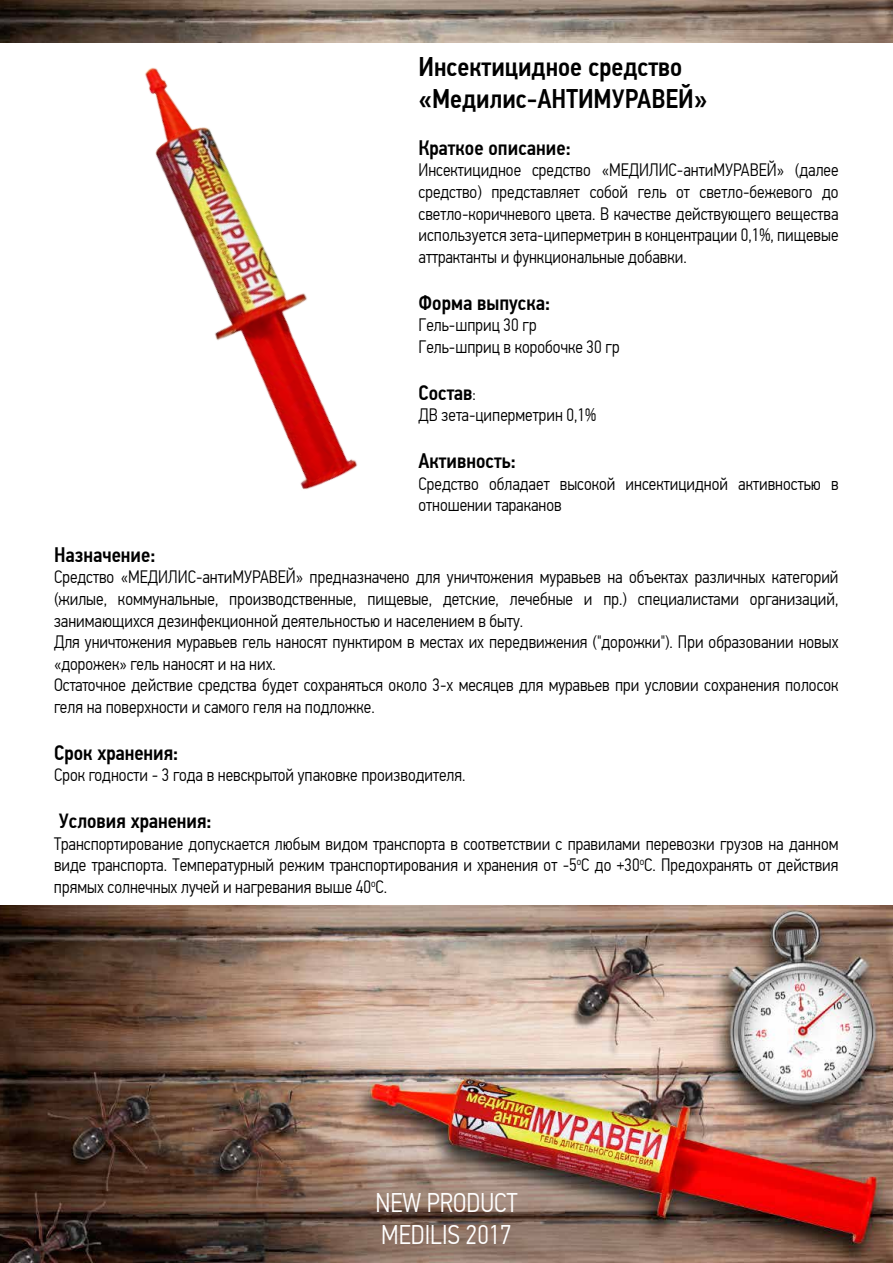
<style>
.page{position:relative;width:893px;height:1263px;background:#fff}
.page>*{position:absolute;margin:0;border:0;box-sizing:border-box;transform-origin:0 0}
.t1{font:500 27px/32.4px "PF Din Text Cond Pro";color:#000}
.t2{font:300 27px/32.4px "PF Din Text Cond Pro";color:#fff}
.t3{font:500 21px "PF Din Text Cond Pro";color:#000}
.t4{font:300 18px/21.6px "PF Din Text Cond Pro";color:#000}
.s1{font-weight:300;font-size:18px}
</style>
<div class="page">
<img style="left:0;top:906px;width:893px;height:357px">
<img style="left:145px;top:67px;width:213px;height:423px">
<img style="left:0;top:0;width:893px;height:43px">
<h1 class="t1" style="left:418px;top:50px;width:290px">Инсектицидное средство «Медилис-АНТИМУРАВЕЙ»</h1>
<p class="t3" style="left:418px;top:135px;width:154px">Краткое описание:</p>
<p class="t4" style="left:418px;top:160px;width:422px;text-align:justify">Инсектицидное средство «МЕДИЛИС-антиМУРАВЕЙ» (далее средство) представляет собой гель от светло-бежевого до светло-коричневого цвета. В качестве действующего вещества используется зета-циперметрин в концентрации 0,1%, пищевые аттрактанты и функциональные добавки.</p>
<p class="t3" style="left:418px;top:290px;width:133px">Форма выпуска:</p>
<p class="t4" style="left:418px;top:314px;width:203px">Гель-шприц 30 гр<br>Гель-шприц в коробочке 30 гр</p>
<p class="t3" style="left:418px;top:380px;width:59px">Состав<span class="s1">:</span></p>
<p class="t4" style="left:418px;top:404px;width:179px">ДВ зета-циперметрин 0,1%</p>
<p class="t3" style="left:418px;top:448px;width:99px">Активность:</p>
<p class="t4" style="left:418px;top:473px;width:422px">Средство обладает высокой инсектицидной активностью в отношении тараканов</p>
<p class="t3" style="left:54px;top:542px;width:103px">Назначение:</p>
<p class="t4" style="left:54px;top:566px;width:786px">Средство «МЕДИЛИС-антиМУРАВЕЙ» предназначено для уничтожения муравьев на объектах различных категорий (жилые, коммунальные, производственные, пищевые, детские, лечебные и пр.) специалистами организаций, занимающихся дезинфекционной деятельностью и населением в быту.<br>Для уничтожения муравьев гель наносят пунктиром в местах их передвижения ("дорожки"). При образовании новых «дорожек» гель наносят и на них.<br>Остаточное действие средства будет сохраняться около 3-х месяцев для муравьев при условии сохранения полосок геля на поверхности и самого геля на подложке.</p>
<p class="t3" style="left:54px;top:740px;width:126px">Срок хранения:</p>
<p class="t4" style="left:54px;top:764px;width:413px">Срок годности - 3 года в невскрытой упаковке производителя.</p>
<p class="t3" style="left:59px;top:808px;width:154px">Условия хранения:</p>
<p class="t4" style="left:54px;top:833px;width:786px;text-align:justify">Транспортирование допускается любым видом транспорта в соответствии с правилами перевозки грузов на данном виде транспорта. Температурный режим транспортирования и хранения от -5<sup>о</sup>С до +30<sup>о</sup>С. Предохранять от действия прямых солнечных лучей и нагревания выше 40<sup>о</sup>С.</p>
<h1 class="t2" style="left:375px;top:1187px;width:144px">NEW PRODUCT<br>MEDILIS 2017</h1>
</div>
